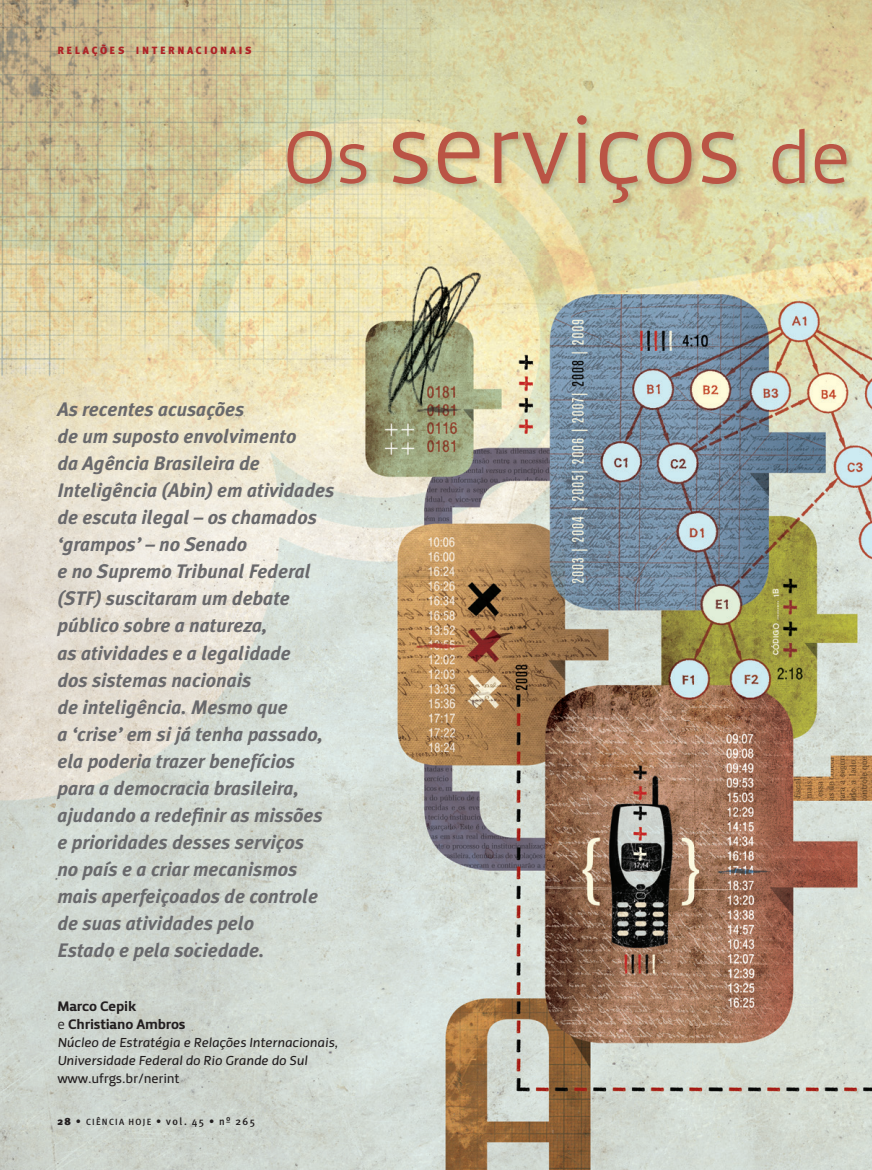
<style>
.page{position:relative;width:872px;height:1170px;background:#fff}
.page>*{position:absolute;margin:0;border:0;box-sizing:border-box;transform-origin:0 0}
.t1{font:100.35px "Priva One Pro";color:#ba5445}
.t2{font:italic 700 19.5px/27px "Meta Plus";color:#69696c}
.t3{font:14.25px/18px "Priva Four Pro";letter-spacing:-.01em;color:#231f20}
.t4{font:13.5px/18px "Priva Two Italic Pro";letter-spacing:-.015em;color:#231f20}
.t5{font:13.5px "Priva Two Pro";letter-spacing:-.015em;color:#231f20}
.t6{font:500 10.5px "Meta Plus";letter-spacing:.13em;color:#231f20}
.t7{font:900 10.5px "Meta Plus";letter-spacing:.245em;color:#ae2226}
.s1{font-size:76.35px}
.s2{font-family:"Priva One Pro"}
.s3{font-weight:900}
.s4{font-size:9px}
</style>
<div class="page">
<img style="left:0;top:0;width:872px;height:1169px">
<img style="left:285px;top:114px;width:587px;height:141px">
<p class="t7" style="left:57px;top:44px;width:196px">RELAÇÕES INTERNACIONAIS</p>
<h1 class="t1" style="left:282px;top:85px;width:570px"><span class="s1">Os</span> serviços <span class="s1">de</span></h1>
<p class="t2" style="left:57px;top:396px;width:278px">As recentes acusações<br>de um suposto envolvimento<br>da Agência Brasileira de<br>Inteligência (Abin) em atividades de escuta ilegal – os chamados ‘grampos’ – no Senado<br>e no Supremo Tribunal Federal (STF) suscitaram um debate público sobre a natureza,<br>as atividades e a legalidade<br>dos sistemas nacionais<br>de inteligência. Mesmo que<br>a ‘crise’ em si já tenha passado, ela poderia trazer benefícios para a democracia brasileira, ajudando a redefinir as missões e prioridades desses serviços<br>no país e a criar mecanismos mais aperfeiçoados de controle de suas atividades pelo<br>Estado e pela sociedade.</p>
<p class="t3" style="left:57px;top:996px;width:130px">Marco Cepik<br><span class="s2">e</span> Christiano Ambros</p>
<p class="t4" style="left:57px;top:1033px;width:282px">Núcleo de Estratégia e Relações Internacionais,<br>Universidade Federal do Rio Grande do Sul</p>
<p class="t5" style="left:57px;top:1069px;width:124px">www.ufrgs.br/nerint</p>
<p class="t6" style="left:57px;top:1115px;width:199px"><span class="s3">28</span> • <span class="s4">CIÊNCIA HOJE</span> • VOL. 45 • Nº 265</p>
</div>
